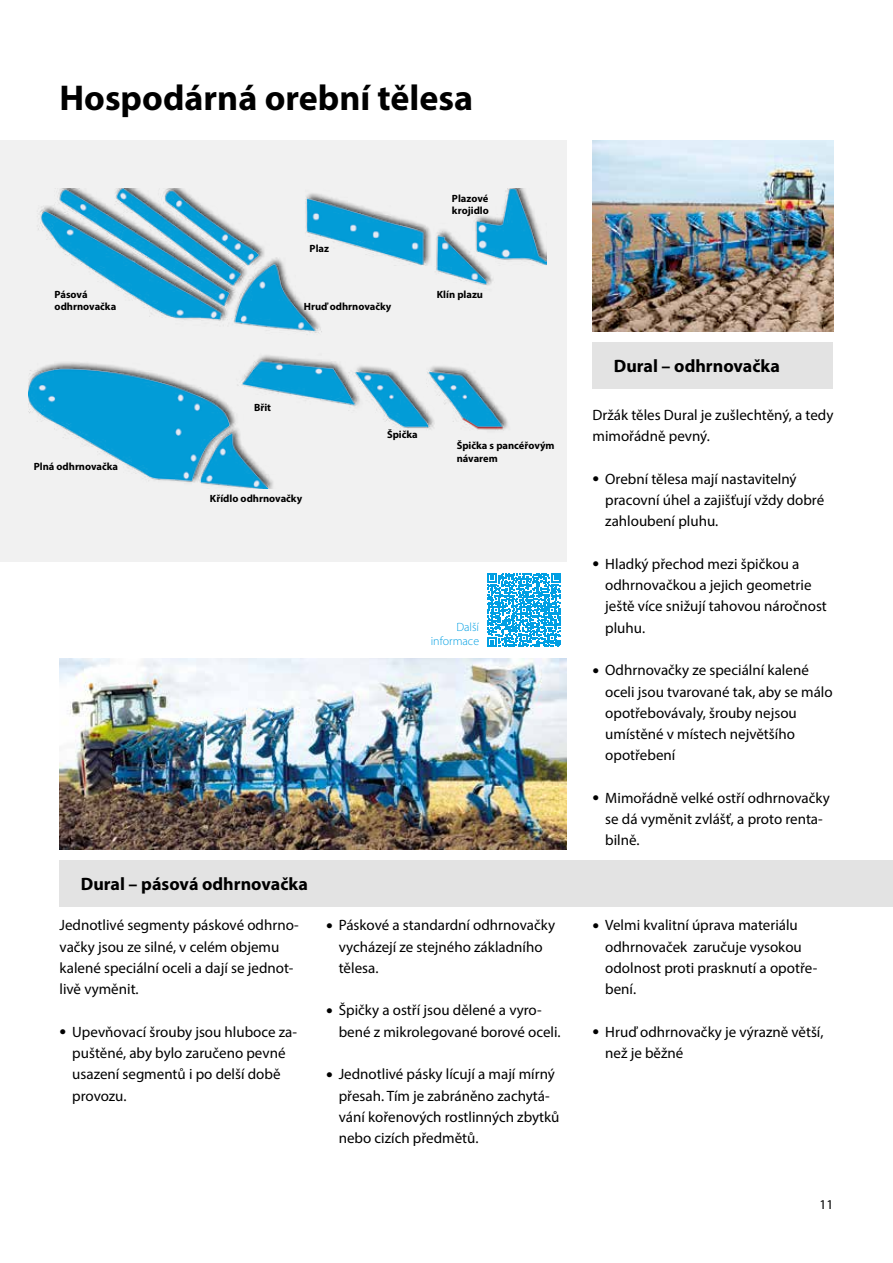
<style>
.page{position:relative;width:893px;height:1263px;background:#fff}
.page>*{position:absolute;margin:0;border:0;box-sizing:border-box;transform-origin:0 0}
.t1{font:700 36px "Myriad Pro";color:#000}
.t2{font:700 18px "Myriad Pro";color:#000}
.t3{font:15px/21.3px "Myriad Pro";color:#000}
.t4{font:13.5px "Myriad Pro";color:#000}
.t5{font:300 12px/14.4px "Myriad Pro";color:#009fe3;text-align:right}
.t6{font:700 10.5px/12.6px "Myriad Pro";color:#000}
.s1{font-size:24px}
</style>
<div class="page">
<img style="left:60px;top:658px;width:507px;height:191px">
<div style="left:60px;top:860px;width:833px;height:47px;background:#e3e3e3"></div>
<img style="left:592px;top:140px;width:241px;height:192px">
<div style="left:592px;top:342px;width:241px;height:47px;background:#e3e3e3"></div>
<div style="left:0;top:140px;width:567px;height:422px;background:#f1f1f1"></div>
<img style="left:29px;top:188px;width:518px;height:300px">
<svg style="left:487px;top:573px;width:74px;height:74px"></svg>
<h1 class="t1" style="left:60px;top:74px;width:415px">Hospodárná orební tělesa</h1>
<p class="t6" style="left:310px;top:242px;width:21px">Plaz</p>
<p class="t6" style="left:55px;top:288px;width:63px">Pásová odhrnovačka</p>
<p class="t6" style="left:304px;top:300px;width:89px">Hruď odhrnovačky</p>
<p class="t6" style="left:452px;top:191px;width:38px">Plazové krojidlo</p>
<p class="t6" style="left:437px;top:288px;width:48px">Klín plazu</p>
<p class="t6" style="left:34px;top:460px;width:86px">Plná odhrnovačka</p>
<p class="t6" style="left:254px;top:400px;width:19px">Břit</p>
<p class="t6" style="left:210px;top:492px;width:94px">Křídlo odhrnovačky</p>
<p class="t6" style="left:387px;top:428px;width:32px">Špička</p>
<p class="t6" style="left:457px;top:439px;width:99px">Špička s pancéřovým návarem</p>
<p class="t5" style="left:431px;top:619px;width:50px">Další informace</p>
<p class="t2" style="left:81px;top:872px;width:229px">Dural – pásová odhrnovačka</p>
<p class="t3" style="left:60px;top:914px;width:241px">Jednotlivé segmenty páskové odhrno&shy;vačky jsou ze silné, v celém objemu kalené speciální oceli a dají se jednot&shy;livě vyměnit.</p>
<p class="t3" style="left:72px;top:1021px;width:226px;text-indent:-13px"><span class="s1">•</span> Upevňovací šrouby jsou hluboce za&shy;puštěné, aby bylo zaručeno pevné usazení segmentů i po delší době provozu.</p>
<p class="t3" style="left:339px;top:914px;width:218px;text-indent:-13px"><span class="s1">•</span> Páskové a standardní odhrnovačky vycházejí ze stejného základního tělesa.</p>
<p class="t3" style="left:339px;top:999px;width:223px;text-indent:-13px"><span class="s1">•</span> Špičky a ostří jsou dělené a vyro&shy;bené z mikrolegované borové oceli.</p>
<p class="t3" style="left:339px;top:1063px;width:222px;text-indent:-13px"><span class="s1">•</span> Jednotlivé pásky lícují a mají mírný přesah. Tím je zabráněno zachytá&shy;vání kořenových rostlinných zbytků nebo cizích předmětů.</p>
<p class="t2" style="left:614px;top:355px;width:168px">Dural – odhrnovačka</p>
<p class="t3" style="left:592px;top:404px;width:242px">Držák těles Dural je zušlechtěný, a tedy mimořádně pevný.</p>
<p class="t3" style="left:605px;top:468px;width:220px;text-indent:-13px"><span class="s1">•</span> Orební tělesa mají nastavitelný pracovní úhel a zajišťují vždy dobré zahloubení pluhu.</p>
<p class="t3" style="left:605px;top:553px;width:223px;text-indent:-13px"><span class="s1">•</span> Hladký přechod mezi špičkou a odhrnovačkou a jejich geometrie ještě více snižují tahovou náročnost pluhu.</p>
<p class="t3" style="left:605px;top:659px;width:229px;text-indent:-13px"><span class="s1">•</span> Odhrnovačky ze speciální kalené oceli jsou tvarované tak, aby se málo opotřebovávaly, šrouby nejsou umístěné v místech největšího opotřebení</p>
<p class="t3" style="left:605px;top:787px;width:226px;text-indent:-13px"><span class="s1">•</span> Mimořádně velké ostří odhrnovačky se dá vyměnit zvlášť, a proto renta&shy;bilně.</p>
<p class="t3" style="left:605px;top:914px;width:214px;text-indent:-13px"><span class="s1">•</span> Velmi kvalitní úprava materiálu odhrnovaček zaručuje vysokou odolnost proti prasknutí a opotře&shy;bení.</p>
<p class="t3" style="left:605px;top:1021px;width:220px;text-indent:-13px"><span class="s1">•</span> Hruď odhrnovačky je výrazně větší, než je běžné</p>
<p class="t4" style="left:820px;top:1196px;width:15px">11</p>
</div>
